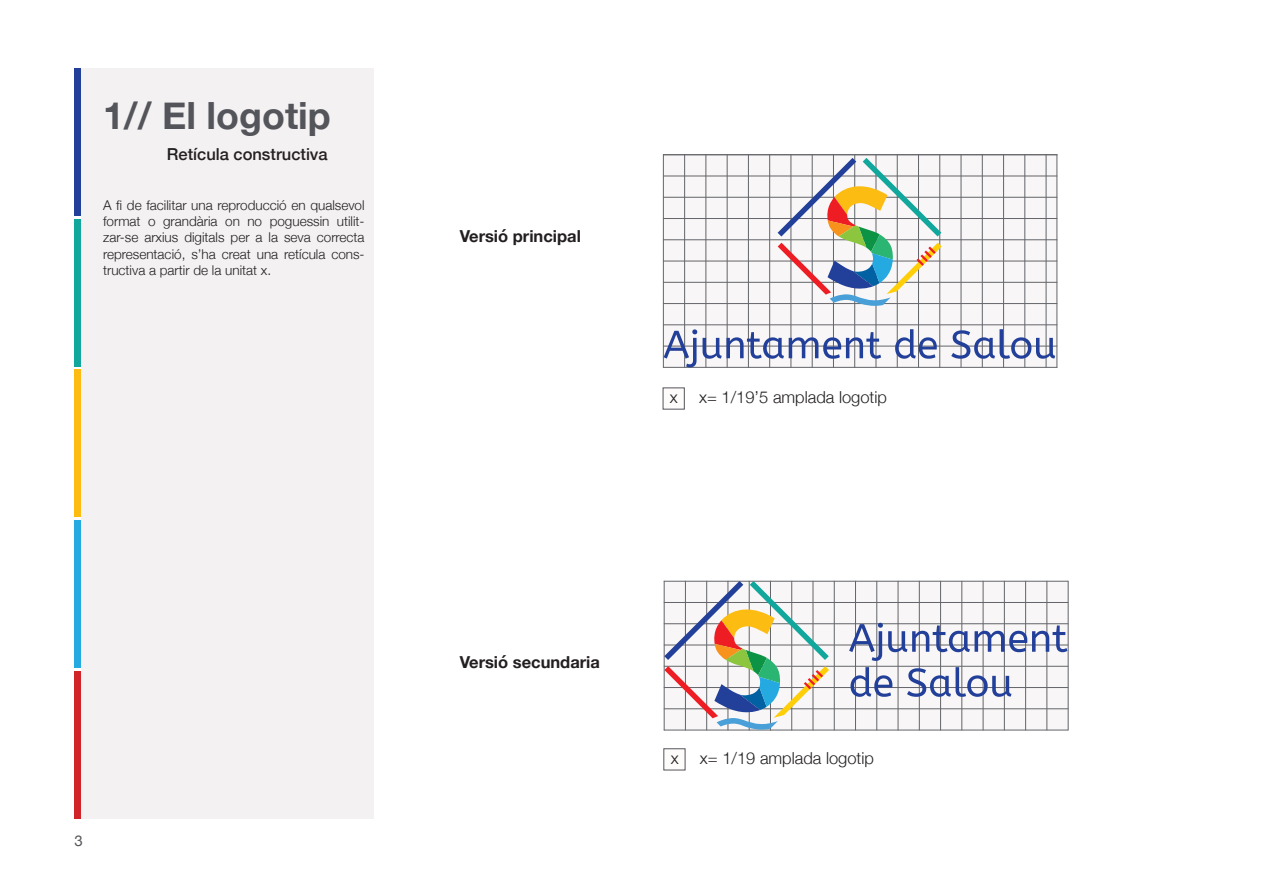
<style>
.page{position:relative;width:1263px;height:893px;background:#fff}
.page>*{position:absolute;margin:0;border:0;box-sizing:border-box;transform-origin:0 0}
.t1{font:700 37.5px "Helvetica Neue";color:#54555a}
.t2{font:300 16.5px "Helvetica Neue";color:#231f20}
.t3{font:700 16.5px "Helvetica Neue";color:#231f20}
.t4{font:500 16.5px "Helvetica Neue";color:#231f20}
.t5{font:15px "Helvetica Neue";color:#54555a}
.t6{font:300 13.5px/16.2px "Helvetica Neue";color:#231f20;text-align:justify}
</style>
<div class="page">
<div style="left:663px;top:155px;width:393px;height:213px;background:#f8f6f6"></div>
<div style="left:664px;top:581px;width:404px;height:149px;background:#f8f6f6"></div>
<hr style="left:663px;top:176px;width:394px;height:1px;background:#63656a">
<hr style="left:664px;top:581px;width:404px;height:1px;background:#63656a">
<div style="left:81px;top:68px;width:292px;height:751px;background:#f4f1f2"></div>
<hr style="left:663px;top:154px;width:1px;height:214px;background:#63656a">
<hr style="left:684px;top:154px;width:1px;height:214px;background:#63656a">
<hr style="left:705px;top:154px;width:1px;height:214px;background:#63656a">
<hr style="left:727px;top:154px;width:1px;height:214px;background:#63656a">
<hr style="left:748px;top:154px;width:1px;height:214px;background:#63656a">
<hr style="left:769px;top:154px;width:1px;height:214px;background:#63656a">
<hr style="left:790px;top:154px;width:1px;height:214px;background:#63656a">
<hr style="left:812px;top:154px;width:1px;height:214px;background:#63656a">
<hr style="left:833px;top:154px;width:1px;height:214px;background:#63656a">
<hr style="left:834px;top:581px;width:1px;height:149px;background:#63656a">
<hr style="left:1004px;top:581px;width:1px;height:149px;background:#63656a">
<hr style="left:854px;top:154px;width:1px;height:214px;background:#63656a">
<hr style="left:855px;top:581px;width:1px;height:149px;background:#63656a">
<hr style="left:1025px;top:581px;width:1px;height:149px;background:#63656a">
<hr style="left:876px;top:154px;width:1px;height:214px;background:#63656a">
<hr style="left:876px;top:581px;width:1px;height:149px;background:#63656a">
<hr style="left:1046px;top:581px;width:1px;height:149px;background:#63656a">
<hr style="left:897px;top:154px;width:1px;height:214px;background:#63656a">
<hr style="left:898px;top:581px;width:1px;height:149px;background:#63656a">
<hr style="left:1068px;top:581px;width:1px;height:149px;background:#63656a">
<hr style="left:918px;top:154px;width:1px;height:214px;background:#63656a">
<hr style="left:1024px;top:154px;width:1px;height:214px;background:#63656a">
<hr style="left:919px;top:581px;width:1px;height:149px;background:#63656a">
<hr style="left:939px;top:154px;width:1px;height:214px;background:#63656a">
<hr style="left:1046px;top:154px;width:1px;height:214px;background:#63656a">
<hr style="left:1056px;top:154px;width:1px;height:214px;background:#63656a">
<hr style="left:940px;top:581px;width:1px;height:149px;background:#63656a">
<hr style="left:961px;top:154px;width:1px;height:214px;background:#63656a">
<hr style="left:961px;top:581px;width:1px;height:149px;background:#63656a">
<hr style="left:982px;top:154px;width:1px;height:214px;background:#63656a">
<hr style="left:983px;top:581px;width:1px;height:149px;background:#63656a">
<hr style="left:1003px;top:154px;width:1px;height:214px;background:#63656a">
<hr style="left:663px;top:197px;width:394px;height:1px;background:#63656a">
<hr style="left:663px;top:154px;width:394px;height:1px;background:#63656a">
<hr style="left:664px;top:602px;width:404px;height:1px;background:#63656a">
<hr style="left:663px;top:218px;width:394px;height:1px;background:#63656a">
<hr style="left:664px;top:623px;width:404px;height:1px;background:#63656a">
<hr style="left:663px;top:239px;width:394px;height:1px;background:#63656a">
<hr style="left:664px;top:645px;width:404px;height:1px;background:#63656a">
<hr style="left:663px;top:261px;width:394px;height:1px;background:#63656a">
<hr style="left:664px;top:666px;width:404px;height:1px;background:#63656a">
<hr style="left:663px;top:282px;width:394px;height:1px;background:#63656a">
<hr style="left:664px;top:687px;width:404px;height:1px;background:#63656a">
<hr style="left:663px;top:303px;width:394px;height:1px;background:#63656a">
<hr style="left:664px;top:708px;width:404px;height:1px;background:#63656a">
<hr style="left:663px;top:324px;width:394px;height:1px;background:#63656a">
<hr style="left:664px;top:730px;width:404px;height:1px;background:#63656a">
<hr style="left:663px;top:346px;width:394px;height:1px;background:#63656a">
<hr style="left:663px;top:367px;width:394px;height:1px;background:#63656a">
<div style="left:663px;top:387px;width:22px;height:22px;background:#fefbfb"></div>
<div style="left:663px;top:748px;width:22px;height:22px;background:#fefbfb;border:1px solid #54555a"></div>
<div style="left:75px;top:68px;width:6px;height:148px;background:#223f99"></div>
<div style="left:75px;top:219px;width:6px;height:148px;background:#12a79d"></div>
<div style="left:75px;top:369px;width:6px;height:148px;background:#fdbc12"></div>
<div style="left:75px;top:671px;width:6px;height:148px;background:#d1232a"></div>
<div style="left:75px;top:520px;width:6px;height:148px;background:#24aae1"></div>
<svg style="left:664px;top:581px;width:165px;height:149px"></svg>
<svg style="left:850px;top:667px;width:161px;height:30px"></svg>
<svg style="left:849px;top:623px;width:218px;height:38px"></svg>
<svg style="left:664px;top:329px;width:391px;height:38px"></svg>
<svg style="left:778px;top:158px;width:164px;height:148px"></svg>
<p class="t1" style="left:103px;top:86px;width:229px">1// El logotip</p>
<p class="t4" style="left:167px;top:141px;width:162px">Retícula constructiva</p>
<p class="t6" style="left:103px;top:196px;width:263px">A fi de facilitar una reproducció en qualsevol format o grandària on no poguessin utilit&shy;zar-se arxius digitals per a la seva correcta representació, s’ha creat una retícula cons&shy;tructiva a partir de la unitat x.</p>
<p class="t3" style="left:460px;top:224px;width:123px">Versió principal</p>
<p class="t2" style="left:670px;top:384px;width:9px">x</p>
<p class="t2" style="left:699px;top:384px;width:189px">x= 1/19’5 amplada logotip</p>
<p class="t5" style="left:75px;top:830px;width:10px">3</p>
<p class="t3" style="left:460px;top:649px;width:142px">Versió secundaria</p>
<p class="t2" style="left:671px;top:745px;width:9px">x</p>
<p class="t2" style="left:700px;top:745px;width:176px">x= 1/19 amplada logotip</p>
</div>
